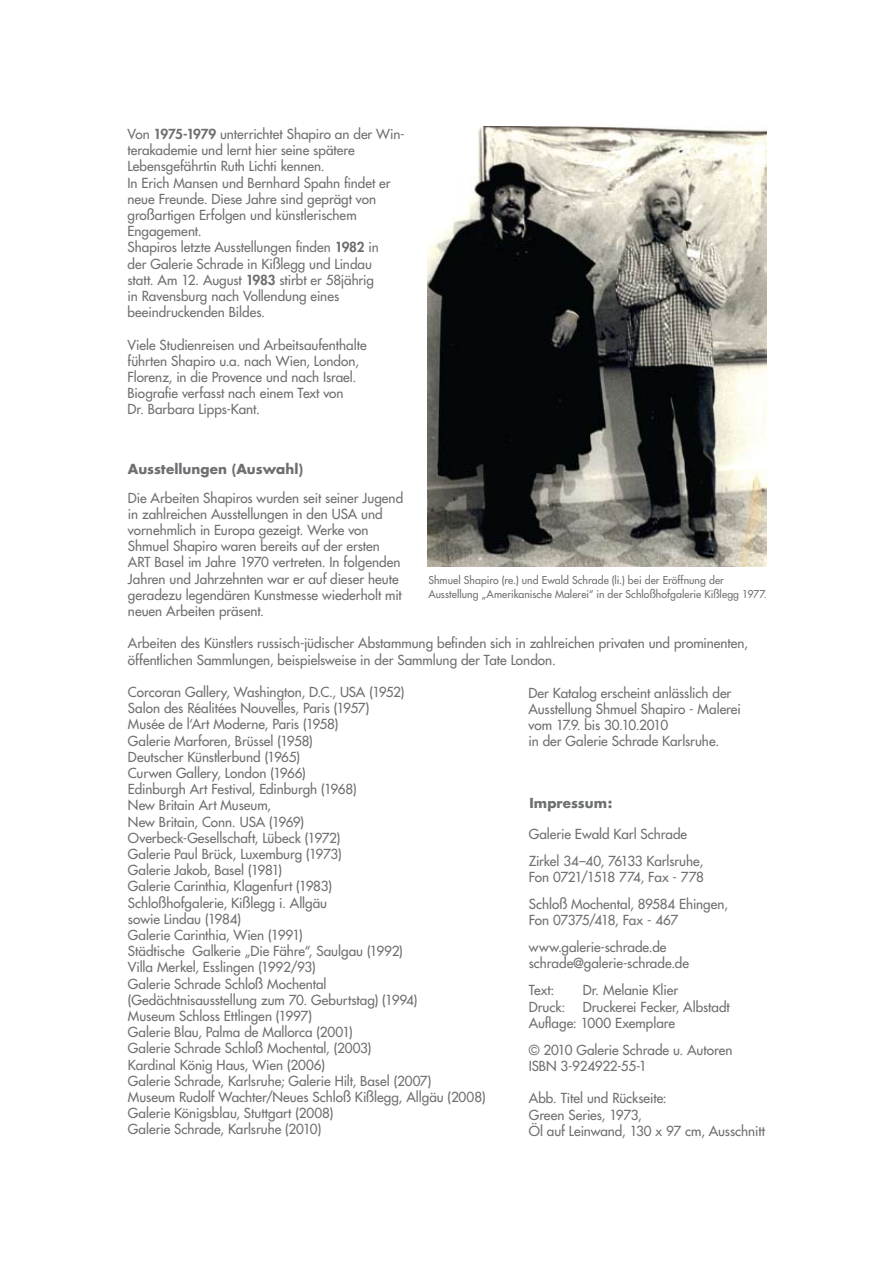
<style>
.page{position:relative;width:893px;height:1263px;background:#fff}
.page>*{position:absolute;margin:0;border:0;box-sizing:border-box;transform-origin:0 0}
.t1{font:13.5px/16.2px "Futura";color:#6d6f71}
.t2{font:700 13.5px "Futura";letter-spacing:.005em;color:#6d6f71}
.t3{font:10.5px/13.5px "Futura";letter-spacing:.01em;color:#6d6f71}
.s1{font-weight:800}
</style>
<div class="page">
<img style="left:428px;top:126px;width:339px;height:441px">
<p class="t1" style="left:128px;top:126px;width:279px">Von <span class="s1">1975-1979</span> unterrichtet Shapiro an der Win&shy;terakademie und lernt hier seine spätere Lebensgefährtin Ruth Lichti kennen.<br>In Erich Mansen und Bernhard Spahn findet er neue Freunde. Diese Jahre sind geprägt von großartigen Erfolgen und künstlerischem Engagement.<br>Shapiros letzte Ausstellungen finden <span class="s1">1982</span> in<br>der Galerie Schrade in Kißlegg und Lindau<br>statt. Am 12. August <span class="s1">1983</span> stirbt er 58jährig<br>in Ravensburg nach Vollendung eines beeindruckenden Bildes.</p>
<p class="t1" style="left:128px;top:336px;width:241px">Viele Studienreisen und Arbeitsaufenthalte führten Shapiro u.a. nach Wien, London, Florenz, in die Provence und nach Israel.<br>Biografie verfasst nach einem Text von<br>Dr. Barbara Lipps-Kant.</p>
<p class="t2" style="left:128px;top:460px;width:177px">Ausstellungen (Auswahl)</p>
<p class="t1" style="left:128px;top:489px;width:277px">Die Arbeiten Shapiros wurden seit seiner Jugend in zahlreichen Ausstellungen in den USA und vornehmlich in Europa gezeigt. Werke von Shmuel Shapiro waren bereits auf der ersten ART Basel im Jahre 1970 vertreten. In folgenden Jahren und Jahrzehnten war er auf dieser heute geradezu legendären Kunstmesse wiederholt mit neuen Arbeiten präsent.</p>
<p class="t1" style="left:128px;top:635px;width:621px">Arbeiten des Künstlers russisch-jüdischer Abstammung befinden sich in zahlreichen privaten und prominenten, öffentlichen Sammlungen, beispielsweise in der Sammlung der Tate London.</p>
<p class="t1" style="left:128px;top:684px;width:359px">Corcoran Gallery, Washington, D.C., USA (1952)<br>Salon des Réalitées Nouvelles, Paris (1957)<br>Musée de l‘Art Moderne, Paris (1958)<br>Galerie Marforen, Brüssel (1958)<br>Deutscher Künstlerbund (1965)<br>Curwen Gallery, London (1966)<br>Edinburgh Art Festival, Edinburgh (1968)<br>New Britain Art Museum,<br>New Britain, Conn. USA (1969)<br>Overbeck-Gesellschaft, Lübeck (1972)<br>Galerie Paul Brück, Luxemburg (1973)<br>Galerie Jakob, Basel (1981)<br>Galerie Carinthia, Klagenfurt (1983)<br>Schloßhofgalerie, Kißlegg i. Allgäu<br>sowie Lindau (1984)<br>Galerie Carinthia, Wien (1991)<br>Städtische Galkerie „Die Fähre“, Saulgau (1992)<br>Villa Merkel, Esslingen (1992/93)<br>Galerie Schrade Schloß Mochental<br>(Gedächtnisausstellung zum 70. Geburtstag) (1994)<br>Museum Schloss Ettlingen (1997)<br>Galerie Blau, Palma de Mallorca (2001)<br>Galerie Schrade Schloß Mochental, (2003)<br>Kardinal König Haus, Wien (2006)<br>Galerie Schrade, Karlsruhe; Galerie Hilt, Basel (2007)<br>Museum Rudolf Wachter/Neues Schloß Kißlegg, Allgäu (2008)<br>Galerie Königsblau, Stuttgart (2008)<br>Galerie Schrade, Karlsruhe (2010)</p>
<p class="t3" style="left:428px;top:573px;width:340px">Shmuel Shapiro (re.) und Ewald Schrade (li.) bei der Eröffnung der<br>Ausstellung „Amerikanische Malerei“ in der Schloßhofgalerie Kißlegg 1977.</p>
<p class="t1" style="left:528px;top:685px;width:214px">Der Katalog erscheint anlässlich der Ausstellung Shmuel Shapiro - Malerei vom 17.9. bis 30.10.2010<br>in der Galerie Schrade Karlsruhe.</p>
<p class="t2" style="left:529px;top:794px;width:84px">Impressum:</p>
<p class="t1" style="left:529px;top:820px;width:176px;line-height:27px">Galerie Ewald Karl Schrade<br>Zirkel 34–40, 76133 Karlsruhe,</p>
<p class="t1" style="left:529px;top:863px;width:201px;line-height:27px">Fon 0721/1518 774, Fax - 778<br>Schloß Mochental, 89584 Ehingen,</p>
<p class="t1" style="left:529px;top:906px;width:151px;line-height:27px">Fon 07375/418, Fax - 467 www.galerie-schrade.de</p>
<p class="t1" style="left:529px;top:950px;width:162px;line-height:27px">schrade@galerie-schrade.de<br>Text:</p>
<p class="t1" style="left:583px;top:982px;width:97px">Dr. Melanie Klier</p>
<p class="t1" style="left:529px;top:998px;width:203px;text-indent:54px">Druckerei Fecker, Albstadt<br>Auflage: 1000 Exemplare</p>
<p class="t1" style="left:529px;top:1041px;width:205px">© 2010 Galerie Schrade u. Autoren<br>ISBN 3-924922-55-1</p>
<p class="t1" style="left:529px;top:1090px;width:238px">Abb. Titel und Rückseite:<br>Green Series, 1973,<br>Öl auf Leinwand, 130 x 97 cm, Ausschnitt</p>
<p class="t1" style="left:529px;top:998px;width:38px">Druck:</p>
</div>
